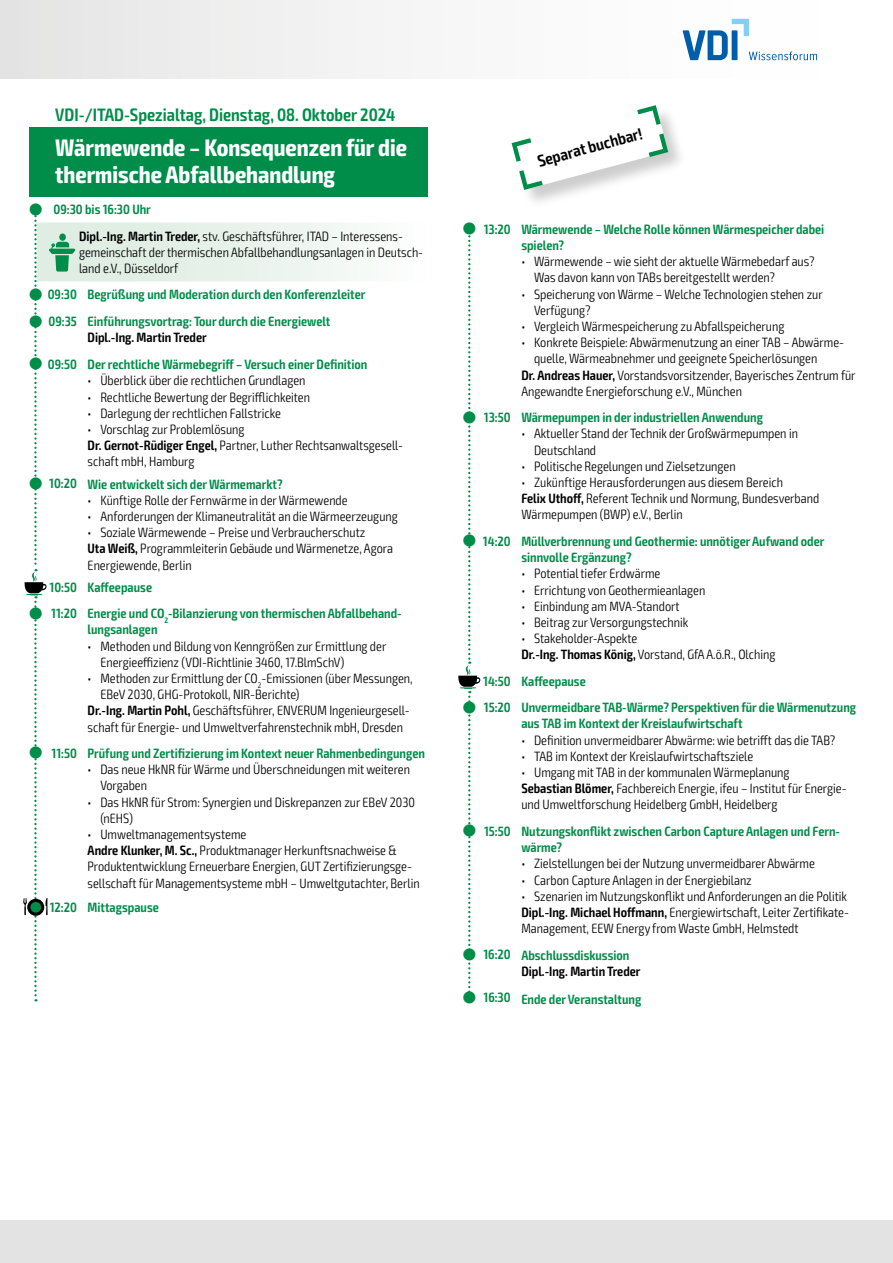
<style>
.page{position:relative;width:893px;height:1263px;background:#fff}
.page>*{position:absolute;margin:0;border:0;box-sizing:border-box;transform-origin:0 0}
.t1{font:700 condensed 24px/27px "Exo 2";color:#fff}
.t2{font:600 condensed 18px "Exo 2";color:#008c49}
.t3{font:600 condensed 16.5px "Exo 2";color:#000}
.t4{font:300 condensed 13.5px/16.2px "Exo 2";color:#000}
.t5{font:600 condensed 13.5px/16.2px "Exo 2";color:#008c49}
.t6{font:600 condensed 13.5px "Exo 2";color:#000}
.s1{font-weight:600;color:#008c49}
.s2{font-weight:600}
</style>
<div class="page">
<div style="left:0;top:1220px;width:893px;height:43px;background:#e3e3e3"></div>
<div style="left:1px;top:0;width:892px;height:79px;background:linear-gradient(to right,#e7e7e7,#fff)"></div>
<div style="left:0;top:0;width:23px;height:79px;background:#e3e3e3"></div>
<div style="left:30px;top:127px;width:398px;height:69px;background:#008c49"></div>
<div style="left:512px;top:105px;width:176px;height:104px;background:#000;opacity:.2"></div>
<svg style="left:512px;top:105px;width:156px;height:85px"></svg>
<svg style="left:683px;top:19px;width:134px;height:41px"></svg>
<svg style="left:23px;top:210px;width:335px;height:791px"></svg>
<svg style="left:458px;top:225px;width:22px;height:777px"></svg>
<h2 class="t2" style="left:55px;top:104px;width:342px">VDI-/ITAD-Spezialtag, Dienstag, 08. Oktober 2024</h2>
<h1 class="t1" style="left:55px;top:135px;width:353px">Wärmewende – Konsequenzen für die thermische Abfallbehandlung</h1>
<p class="t4" style="left:79px;top:197px;width:325px;line-height:26.2px;text-indent:-25px"><span class="s1">09:30 bis 16:30 Uhr<br></span><span class="s2">Dipl.-Ing. Martin Treder,</span> stv. Geschäftsführer, ITAD – Interessens-</p>
<p class="t4" style="left:79px;top:244px;width:346px">gemeinschaft der thermischen Abfallbehandlungsanlagen in Deutsch&shy;land e.V., Düsseldorf</p>
<p class="t5" style="left:48px;top:281px;width:319px;line-height:26.8px">09:30 Begrüßung und Moderation durch den Konferenzleiter<br>09:35 Einführungsvortrag: Tour durch die Energiewelt</p>
<p class="t6" style="left:88px;top:330px;width:121px">Dipl.-Ing. Martin Treder</p>
<p class="t5" style="left:48px;top:357px;width:321px">09:50 Der rechtliche Wärmebegriff – Versuch einer Definition</p>
<p class="t4" style="left:88px;top:373px;width:219px">• Überblick über die rechtlichen Grundlagen</p>
<p class="t4" style="left:88px;top:389px;width:224px">• Rechtliche Bewertung der Begrifflichkeiten</p>
<p class="t4" style="left:88px;top:405px;width:195px">• Darlegung der rechtlichen Fallstricke</p>
<p class="t4" style="left:88px;top:421px;width:317px">• Vorschlag zur Problemlösung<br><span class="s2">Dr. Gernot-Rüdiger Engel,</span> Partner, Luther Rechtsanwaltsgesell&shy;schaft mbH, Hamburg</p>
<p class="t5" style="left:49px;top:476px;width:235px">10:20 Wie entwickelt sich der Wärmemarkt?</p>
<p class="t4" style="left:88px;top:492px;width:262px">• Künftige Rolle der Fernwärme in der Wärmewende</p>
<p class="t4" style="left:88px;top:508px;width:312px">• Anforderungen der Klimaneutralität an die Wärmeerzeugung</p>
<p class="t4" style="left:88px;top:525px;width:307px">• Soziale Wärmewende – Preise und Verbraucherschutz<br><span class="s2">Uta Weiß,</span> Programmleiterin Gebäude und Wärmenetze, Agora<br>Energiewende, Berlin</p>
<p class="t5" style="left:50px;top:574px;width:354px;line-height:26.4px">10:50 Kaffeepause<br>11:20 Energie und CO<sub>2</sub>-Bilanzierung von thermischen Abfallbehand-</p>
<p class="t5" style="left:88px;top:622px;width:71px">lungsanlagen</p>
<p class="t4" style="left:100px;top:638px;width:287px;text-indent:-13px">• Methoden und Bildung von Kenngrößen zur Ermittlung der<br>Energieeffizienz (VDI-Richtlinie 3460, 17.BlmSchV)</p>
<p class="t4" style="left:88px;top:670px;width:326px">• Methoden zur Ermittlung der CO<sub>2</sub>-Emissionen (über Messungen,</p>
<p class="t4" style="left:100px;top:687px;width:201px">EBeV 2030, GHG-Protokoll, NIR-Berichte)</p>
<p class="t4" style="left:88px;top:703px;width:324px"><span class="s2">Dr.-Ing. Martin Pohl,</span> Geschäftsführer, ENVERUM Ingenieurgesell-</p>
<p class="t4" style="left:88px;top:719px;width:317px">schaft für Energie- und Umweltverfahrenstechnik mbH, Dresden</p>
<p class="t5" style="left:52px;top:745px;width:375px">11:50 Prüfung und Zertifizierung im Kontext neuer Rahmenbedingungen</p>
<p class="t4" style="left:100px;top:762px;width:311px;text-indent:-13px">• Das neue HkNR für Wärme und Überschneidungen mit weiteren<br>Vorgaben</p>
<p class="t4" style="left:100px;top:794px;width:316px;text-indent:-13px">• Das HkNR für Strom: Synergien und Diskrepanzen zur EBeV 2030 (nEHS)</p>
<p class="t4" style="left:88px;top:826px;width:334px">• Umweltmanagementsysteme<br><span class="s2">Andre Klunker, M. Sc.,</span> Produktmanager Herkunftsnachweise &amp; Produktentwicklung Erneuerbare Energien, GUT Zertifizierungsge&shy;sellschaft für Managementsysteme mbH – Umweltgutachter, Berlin</p>
<p class="t5" style="left:50px;top:899px;width:111px">12:20 Mittagspause</p>
<p class="t3" style="left:535px;top:152px;width:109px;rotate:-15deg">Separat buchbar!</p>
<p class="t5" style="left:521px;top:221px;width:304px;text-indent:-38px">13:20 Wärmewende – Welche Rolle können Wärmespeicher dabei spielen?</p>
<p class="t4" style="left:534px;top:254px;width:282px;text-indent:-13px">• Wärmewende – wie sieht der aktuelle Wärmebedarf aus?<br>Was davon kann von TABs bereitgestellt werden?</p>
<p class="t4" style="left:534px;top:286px;width:290px;text-indent:-13px">• Speicherung von Wärme – Welche Technologien stehen zur<br>Verfügung?</p>
<p class="t4" style="left:521px;top:318px;width:265px">• Vergleich Wärmespeicherung zu Abfallspeicherung</p>
<p class="t4" style="left:521px;top:335px;width:324px">• Konkrete Beispiele: Abwärmenutzung an einer TAB – Abwärme-</p>
<p class="t4" style="left:534px;top:351px;width:285px">quelle, Wärmeabnehmer und geeignete Speicherlösungen</p>
<p class="t4" style="left:521px;top:367px;width:336px"><span class="s2">Dr. Andreas Hauer,</span> Vorstandsvorsitzender, Bayerisches Zentrum für</p>
<p class="t4" style="left:521px;top:383px;width:222px">Angewandte Energieforschung e.V., München</p>
<p class="t5" style="left:484px;top:410px;width:281px">13:50 Wärmepumpen in der industriellen Anwendung</p>
<p class="t4" style="left:534px;top:426px;width:265px;text-indent:-13px">• Aktueller Stand der Technik der Großwärmepumpen in<br>Deutschland</p>
<p class="t4" style="left:521px;top:458px;width:216px">• Politische Regelungen und Zielsetzungen</p>
<p class="t4" style="left:521px;top:474px;width:299px">• Zukünftige Herausforderungen aus diesem Bereich<br><span class="s2">Felix Uthoff,</span> Referent Technik und Normung, Bundesverband<br>Wärmepumpen (BWP) e.V., Berlin</p>
<p class="t5" style="left:521px;top:533px;width:305px;text-indent:-38px">14:20 Müllverbrennung und Geothermie: unnötiger Aufwand oder sinnvolle Ergänzung?</p>
<p class="t4" style="left:521px;top:566px;width:141px">• Potential tiefer Erdwärme</p>
<p class="t4" style="left:521px;top:582px;width:185px">• Errichtung von Geothermieanlagen</p>
<p class="t4" style="left:521px;top:598px;width:160px">• Einbindung am MVA-Standort</p>
<p class="t4" style="left:521px;top:614px;width:168px">• Beitrag zur Versorgungstechnik</p>
<p class="t4" style="left:521px;top:631px;width:256px">• Stakeholder-Aspekte<br><span class="s2">Dr.-Ing. Thomas König,</span> Vorstand, GfA A.ö.R., Olching</p>
<p class="t5" style="left:483px;top:668px;width:374px;line-height:26.4px">14:50 Kaffeepause<br>15:20 Unvermeidbare TAB-Wärme? Perspektiven für die Wärmenutzung</p>
<p class="t5" style="left:521px;top:716px;width:223px">aus TAB im Kontext der Kreislaufwirtschaft</p>
<p class="t4" style="left:521px;top:732px;width:316px">• Definition unvermeidbarer Abwärme: wie betrifft das die TAB?</p>
<p class="t4" style="left:521px;top:748px;width:233px">• TAB im Kontext der Kreislaufwirtschaftsziele</p>
<p class="t4" style="left:521px;top:764px;width:327px">• Umgang mit TAB in der kommunalen Wärmeplanung<br><span class="s2">Sebastian Blömer,</span> Fachbereich Energie, ifeu – Institut für Energie&shy;und Umweltforschung Heidelberg GmbH, Heidelberg</p>
<p class="t5" style="left:521px;top:823px;width:320px;text-indent:-37px">15:50 Nutzungskonflikt zwischen Carbon Capture Anlagen und Fern&shy;wärme?</p>
<p class="t4" style="left:521px;top:856px;width:295px">• Zielstellungen bei der Nutzung unvermeidbarer Abwärme</p>
<p class="t4" style="left:521px;top:872px;width:232px">• Carbon Capture Anlagen in der Energiebilanz</p>
<p class="t4" style="left:521px;top:888px;width:329px">• Szenarien im Nutzungskonflikt und Anforderungen an die Politik<br><span class="s2">Dipl.-Ing. Michael Hoffmann,</span> Energiewirtschaft, Leiter Zertifikate-<br>Management, EEW Energy from Waste GmbH, Helmstedt</p>
<p class="t5" style="left:483px;top:947px;width:147px">16:20 Abschlussdiskussion</p>
<p class="t6" style="left:521px;top:963px;width:121px">Dipl.-Ing. Martin Treder</p>
<p class="t5" style="left:484px;top:991px;width:159px">16:30 Ende der Veranstaltung</p>
</div>
